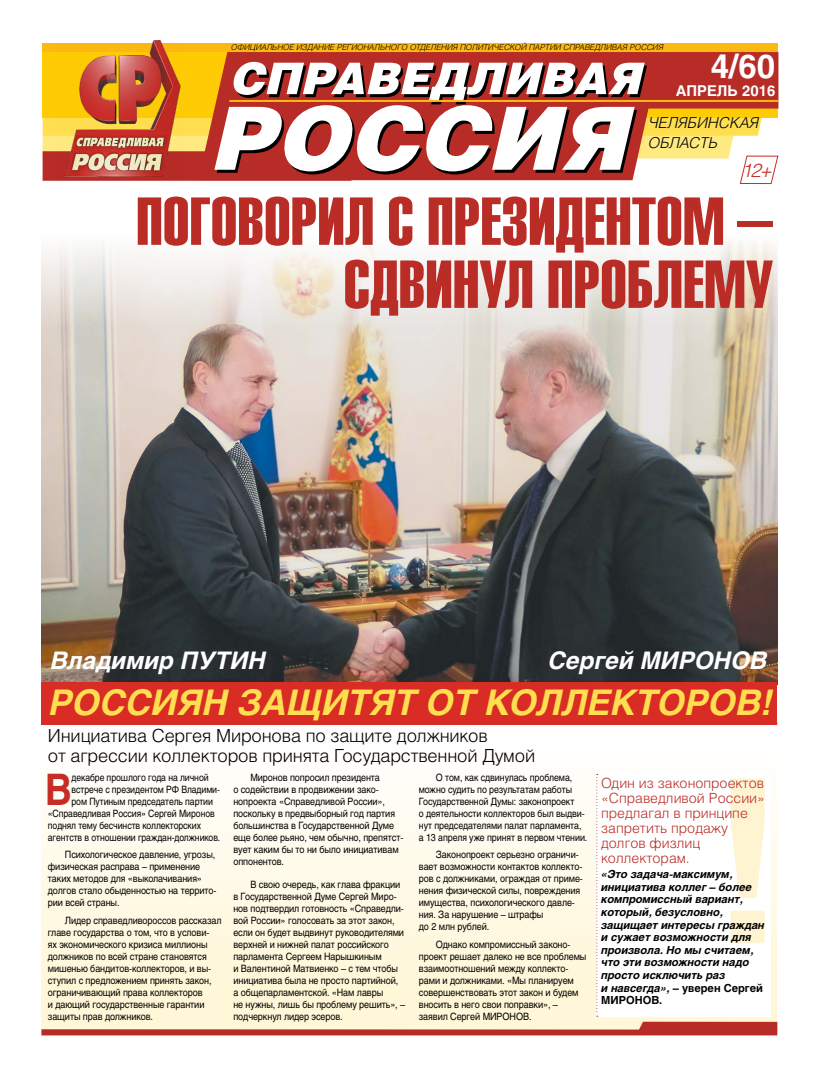
<style>
.page{position:relative;width:821px;height:1078px;background:#fff}
.page>*{position:absolute;margin:0;border:0;box-sizing:border-box;transform-origin:0 0}
.t1{font:66.5px/63px "Helios Extra Compressed C";color:#ba2c26;text-align:right;scale:1.06 1}
.t2{font:700 43.1px "Helios C";color:#c72d27;scale:.86 1}
.t3{font:italic 700 35px "Helios C";color:#ffdf4f}
.t4{font:700 32.7px "Helios";color:#fff}
.t5{font:italic 700 24px "Helios C";color:#fff}
.t6{font:italic 19px "Helios Light C";color:#c72d27}
.t7{font:18px/20px "Helios Light C";letter-spacing:-.01em;color:#000}
.t8{font:italic 15px/20px "Helios Light C";color:#000}
.t9{font:700 14.7px "Helios";color:#fff}
.t10{font:14px/15px "Helios Light C";color:#ba2c26}
.t11{font:italic 700 11px/12.6px "Helios C";color:#000}
.t12{font:10px/12px "Helios C";letter-spacing:-.01em;color:#000;scale:.9 1}
.t13{font:10px/12px "Helios C";letter-spacing:-.01em;color:#000;scale:.88 1}
.t14{font:10px "Helios C";letter-spacing:-.01em;color:#000;scale:.86 1}
.t15{font:italic 8px "Helios Light C";color:#000}
.s1{font-style:normal}
</style>
<div class="page">
<div style="left:43px;top:43px;width:735px;height:66px;background:#fdb913"></div>
<svg style="left:198px;top:52px;width:580px;height:107px;background:#d17040"></svg>
<svg style="left:43px;top:62px;width:605px;height:119px"></svg>
<hr style="left:229px;top:100px;width:549px;height:2px;background:#fdb913">
<img style="left:57px;top:40px;width:128px;height:140px">
<svg style="left:739px;top:155px;width:40px;height:29px"></svg>
<svg style="left:41px;top:724px;width:736px;height:233px;fill:#fffbef"></svg>
<img style="left:41px;top:242px;width:736px;height:439px">
<svg style="left:41px;top:957px;width:736px;height:79px;background:#f6dfc4"></svg>
<div style="left:41px;top:681px;width:736px;height:43px;background:#d82c25"></div>
<div style="left:596px;top:772px;width:175px;height:244px;background:#fff"></div>
<svg style="left:596px;top:774px;width:2px;height:242px"></svg>
<svg style="left:730px;top:778px;width:34px;height:164px"></svg>
<p class="t15" style="left:231px;top:43px;width:434px">ОФИЦИАЛЬНОЕ ИЗДАНИЕ РЕГИОНАЛЬНОГО ОТДЕЛЕНИЯ ПОЛИТИЧЕСКОЙ ПАРТИИ СПРАВЕДЛИВАЯ РОССИЯ</p>
<h3 class="t4" style="left:711px;top:48px;width:66px">4/60</h3>
<h3 class="t9" style="left:675px;top:82px;width:101px">АПРЕЛЬ 2016</h3>
<h3 class="t8" style="left:648px;top:112px;width:112px">ЧЕЛЯБИНСКАЯ<br>ОБЛАСТЬ</h3>
<h3 class="t6" style="left:742px;top:158px;width:32px">12+</h3>
<h1 class="t1" style="left:136px;top:188px;width:602px">ПОГОВОРИЛ С ПРЕЗИДЕНТОМ –<br>СДВИНУЛ ПРОБЛЕМУ</h1>
<h3 class="t5" style="left:51px;top:646px;width:216px">Владимир ПУТИН</h3>
<h3 class="t5" style="left:548px;top:646px;width:221px">Сергей МИРОНОВ</h3>
<h3 class="t3" style="left:49px;top:682px;width:725px">РОССИЯН ЗАЩИТЯТ ОТ КОЛЛЕКТОРОВ!</h3>
<h3 class="t7" style="left:48px;top:725px;width:489px">Инициатива Сергея Миронова по защите должников<br>от агрессии коллекторов принята Государственной Думой</h3>
<h2 class="t2" style="left:45px;top:764px;width:32px">В</h2>
<p class="t14" style="left:72px;top:771px;width:161px">декабре прошлого года на личной</p>
<p class="t13" style="left:419px;top:770px;width:193px;text-indent:17px">О том, как сдвинулась проблема, можно судить по результатам работы Государственной Думы: законопроект<br>о деятельности коллекторов был выдви&shy;нут председателями палат парламента, а 13 апреля уже принят в первом чтении.</p>
<p class="t12" style="left:419px;top:848px;width:184px;text-indent:17px">Законопроект серьезно ограничи&shy;вает возможности контактов коллекто&shy;ров с должниками, ограждая от приме&shy;нения физической силы, повреждения имущества, психологического давле&shy;ния. За нарушение – штрафы<br>до 2 млн рублей.</p>
<p class="t12" style="left:419px;top:938px;width:188px;text-indent:17px">Однако компромиссный законо&shy;проект решает далеко не все проблемы взаимоотношений между коллекто&shy;рами и должниками. «Мы планируем совершенствовать этот закон и будем вносить в него свои поправки», – заявил Сергей МИРОНОВ.</p>
<p class="t12" style="left:233px;top:770px;width:190px;text-indent:17px">Миронов попросил президента<br>о содействии в продвижении зако&shy;нопроекта «Справедливой России», поскольку в предвыборный год партия большинства в Государственной Думе еще более рьяно, чем обычно, препятст&shy;вует каким бы то ни было инициативам оппонентов.</p>
<p class="t12" style="left:233px;top:878px;width:192px;text-indent:17px">В свою очередь, как глава фракции в Государственной Думе Сергей Миро&shy;нов подтвердил готовность «Справедли&shy;вой России» голосовать за этот закон, если он будет выдвинут руководителями верхней и нижней палат российского парламента Сергеем Нарышкиным<br>и Валентиной Матвиенко – с тем чтобы инициатива была не просто партийной, а общепарламентской. «Нам лавры<br>не нужны, лишь бы проблему решить», – подчеркнул лидер эсеров.</p>
<h3 class="t10" style="left:601px;top:774px;width:165px">Один из законопроектов «Справедливой России» предлагал в принципе запретить продажу долгов физлиц коллекторам.</h3>
<p class="t11" style="left:601px;top:867px;width:165px">«Это задача-максимум, инициатива коллег – более компромиссный вариант, который, безусловно, защищает интересы граждан и сужает возможности для произвола. Но мы считаем, что эти возможности надо просто исключить раз<br>и навсегда», <span class="s1">– уверен Сергей<br>МИРОНОВ.</span></p>
<p class="t14" style="left:72px;top:783px;width:174px">встрече с президентом РФ Владими-</p>
<p class="t14" style="left:72px;top:795px;width:166px">ром Путиным председатель партии</p>
<p class="t14" style="left:48px;top:807px;width:195px">«Справедливая Россия» Сергей Миронов</p>
<p class="t14" style="left:48px;top:819px;width:179px">поднял тему бесчинств коллекторских</p>
<p class="t14" style="left:48px;top:831px;width:202px">агентств в отношении граждан-должников.</p>
<p class="t12" style="left:48px;top:848px;width:189px;text-indent:17px">Психологическое давление, угрозы, физическая расправа – применение таких методов для «выколачивания» долгов стало обыденностью на террито&shy;рии всей страны.</p>
<p class="t12" style="left:48px;top:914px;width:195px;text-indent:17px">Лидер справедливороссов рассказал главе государства о том, что в услови-<br>ях экономического кризиса миллионы должников по всей стране становятся мишенью бандитов-коллекторов, и вы&shy;ступил с предложением принять закон, ограничивающий права коллекторов<br>и дающий государственные гарантии защиты прав должников.</p>
</div>
